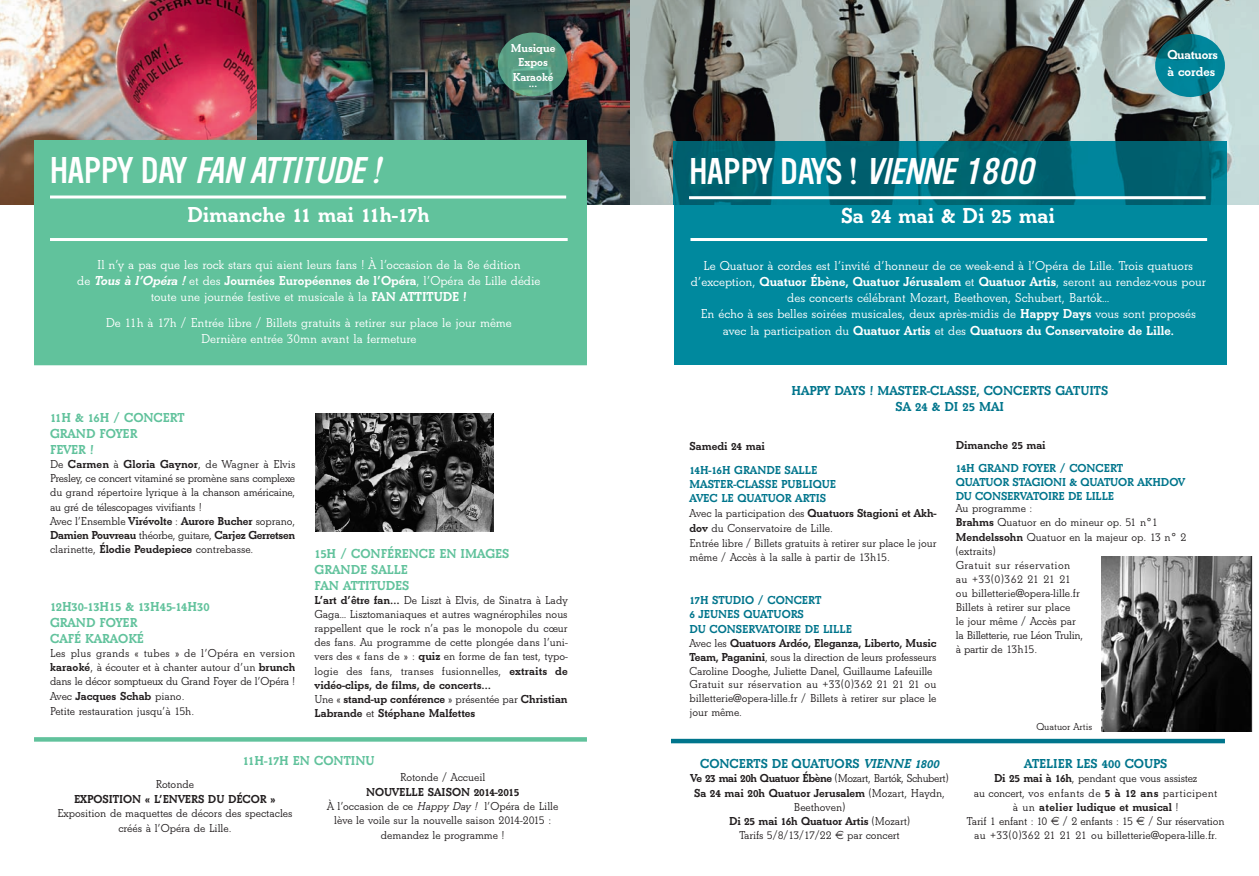
<style>
.page{position:relative;width:1259px;height:876px;background:#fff}
.page>*{position:absolute;margin:0;border:0;box-sizing:border-box;transform-origin:0 0}
.t1{font:italic 33px "Washington";color:#fff}
.t2{font:33px "Washington";color:#fff}
.t3{font:700 22.5px "Beton T";color:#fff}
.t4{font:600 13.5px/16.2px "Beton T";color:#fff;text-align:center}
.t5{font:700 13.5px/16.2px "Beton T";color:#61c29c}
.t6{font:700 13.5px/16.2px "Beton T";color:#00758c;text-align:center}
.t7{font:700 13.5px/16.2px "Beton T";letter-spacing:-.02em;color:#fff}
.t8{font:600 12px/14.1px "Beton T";color:#231f20}
.t9{font:600 12px/14.1px "Beton T";letter-spacing:-.02em;color:#231f20}
.t10{font:700 12px "Beton T";color:#231f20}
.t11{font:700 12px/14.4px "Beton T";letter-spacing:-.01em;color:#00758c}
.t12{font:600 12px "Beton T";letter-spacing:-.03em;color:#231f20}
.t13{font:600 12px "Beton T";letter-spacing:.03em;color:#231f20}
.t14{font:700 12px/14.4px "Beton T";color:#fff;text-align:center}
.t15{font:600 10.5px "Beton T";color:#231f20}
.s1{font-style:normal}
.s2{font-weight:700;font-style:italic}
.s3{font-weight:700}
.s4{font-style:italic}
.s5{font-weight:700;color:#00758c}
.s6{font-weight:600}
</style>
<div class="page">
<img style="left:0;top:0;width:630px;height:205px">
<img style="left:0;top:0;width:257px;height:204px">
<div style="left:34px;top:140px;width:553px;height:223px;background:#61c29c"></div>
<hr style="left:50px;top:195px;width:516px;height:3px;background:#fff">
<img style="left:316px;top:413px;width:178px;height:118px">
<svg style="left:630px;top:0;width:629px;height:205px;background:#848984"></svg>
<div style="left:673px;top:205px;width:553px;height:160px;background:#00899e"></div>
<img style="left:673px;top:141px;width:553px;height:64px">
<hr style="left:689px;top:196px;width:516px;height:3px;background:#fff">
<img style="left:1155px;top:34px;width:70px;height:63px">
<img style="left:498px;top:33px;width:69px;height:63px">
<img style="left:1101px;top:557px;width:152px;height:174px">
<hr style="left:34px;top:361px;width:553px;height:4px;background:#61c29c">
<div style="left:34px;top:737px;width:553px;height:5px;background:#61c29c"></div>
<hr style="left:671px;top:739px;width:554px;height:4px;background:#00758c">
<hr style="left:50px;top:238px;width:517px;height:3px;background:#fff">
<hr style="left:690px;top:238px;width:517px;height:3px;background:#fff">
<p class="t14" style="left:511px;top:41px;width:46px">Musique<br>Expos<br>Karaoké</p>
<p class="t14" style="left:529px;top:75px;width:10px">...</p>
<h1 class="t1" style="left:50px;top:153px;width:337px"><span class="s1">H A P PY D AY</span> FAN ATTITUDE !</h1>
<h2 class="t3" style="left:187px;top:202px;width:244px">Dimanche 11 mai 11h-17h</h2>
<p class="t4" style="left:77px;top:256px;width:465px">Il n’y a pas que les rock stars qui aient leurs fans ! À l’occasion de la 8e édition<br>de <span class="s2">Tous à l’Opéra !</span> et des <span class="s3">Journées Européennes de l’Opéra</span>, l’Opéra de Lille dédie toute une journée festive et musicale à la <span class="s3">FAN ATTITUDE !</span></p>
<p class="t4" style="left:106px;top:314px;width:407px">De 11h à 17h / Entrée libre / Billets gratuits à retirer sur place le jour même<br>Dernière entrée 30mn avant la fermeture</p>
<p class="t5" style="left:50px;top:409px;width:136px">11H &amp; 16H / CONCERT<br>GRAND FOYER<br>FEVER !</p>
<p class="t9" style="left:50px;top:457px;width:247px">De <span class="s3">Carmen</span> à <span class="s3">Gloria Gaynor</span>, de Wagner à Elvis Presley, ce concert vitaminé se promène sans complexe du grand répertoire lyrique à la chanson américaine, au gré de télescopages vivifiants !<br>Avec l’Ensemble <span class="s3">Virévolte</span> : <span class="s3">Aurore Bucher</span> soprano, <span class="s3">Damien Pouvreau</span> théorbe, guitare, <span class="s3">Carjez Gerretsen </span>clarinette, <span class="s3">Élodie Peudepiece</span> contrebasse.</p>
<p class="t5" style="left:50px;top:598px;width:161px">12H30-13H15 &amp; 13H45-14H30<br>GRAND FOYER<br>CAFÉ KARAOKÉ</p>
<p class="t8" style="left:50px;top:646px;width:247px;text-align:justify">Les plus grands « tubes » de l’Opéra en version <span class="s3">karaoké</span>, à écouter et à chanter autour d’un <span class="s3">brunch </span>dans le décor somptueux du Grand Foyer de l’Opéra !<br>Avec <span class="s3">Jacques Schab</span> piano.</p>
<p class="t8" style="left:50px;top:704px;width:146px">Petite restauration jusqu’à 15h.</p>
<p class="t5" style="left:315px;top:545px;width:196px">15H / CONFÉRENCE EN IMAGES<br>GRANDE SALLE<br>FAN ATTITUDES</p>
<p class="t8" style="left:315px;top:593px;width:255px"><span class="s3">L’art d’être fan…</span> De Liszt à Elvis, de Sinatra à Lady Gaga… Lisztomaniaques et autres wagnérophiles nous rappellent que le rock n’a pas le monopole du cœur des fans. Au programme de cette plongée dans l’uni&shy;vers des « fans de » : <span class="s3">quiz</span> en forme de fan test, typo&shy;logie des fans, transes fusionnelles, <span class="s3">extraits de vidéo-clips, de films, de concerts…<br></span>Une « <span class="s3">stand-up conférence</span> » présentée par <span class="s3">Christian Labrande</span> et <span class="s3">Stéphane Malfettes</span></p>
<p class="t5" style="left:243px;top:752px;width:133px">11H-17H EN CONTINU</p>
<p class="t8" style="left:156px;top:777px;width:40px">Rotonde</p>
<p class="t10" style="left:74px;top:791px;width:203px">EXPOSITION « L’ENVERS DU DÉCOR »</p>
<p class="t8" style="left:57px;top:806px;width:237px;text-align:center">Exposition de maquettes de décors des spectacles créés à l’Opéra de Lille.</p>
<p class="t8" style="left:400px;top:770px;width:87px">Rotonde / Accueil</p>
<p class="t8" style="left:327px;top:784px;width:233px;text-align:center"><span class="s3">NOUVELLE SAISON 2014-2015<br></span>À l’occasion de ce <span class="s4">Happy Day !</span> l’Opéra de Lille lève le voile sur la nouvelle saison 2014-2015 : demandez le programme !</p>
<p class="t7" style="left:1167px;top:47px;width:52px">Quatuors à cordes</p>
<h1 class="t2" style="left:689px;top:153px;width:351px">H A P PY D AYS ! <span class="s4">VIENNE 1800</span></h1>
<h2 class="t3" style="left:841px;top:202px;width:215px">Sa 24 mai &amp; Di 25 mai</h2>
<p class="t4" style="left:691px;top:257px;width:517px">Le Quatuor à cordes est l’invité d’honneur de ce week-end à l’Opéra de Lille. Trois quatuors d’exception, <span class="s3">Quatuor Ébène, Quatuor Jérusalem</span> et <span class="s3">Quatuor Artis</span>, seront au rendez-vous pour des concerts célébrant Mozart, Beethoven, Schubert, Bartók…<br>En écho à ses belles soirées musicales, deux après-midis de <span class="s3">Happy Days</span> vous sont proposés avec la participation du <span class="s3">Quatuor Artis</span> et des <span class="s3">Quatuors du Conservatoire de Lille.</span></p>
<p class="t6" style="left:791px;top:382px;width:318px">HAPPY DAYS ! MASTER-CLASSE, CONCERTS GATUITS<br>SA 24 &amp; DI 25 MAI</p>
<p class="t10" style="left:955px;top:438px;width:91px">Dimanche 25 mai</p>
<p class="t11" style="left:955px;top:460px;width:231px">14H GRAND FOYER / CONCERT<br>QUATUOR STAGIONI &amp; QUATUOR AKHDOV<br>DU CONSERVATOIRE DE LILLE</p>
<p class="t8" style="left:955px;top:501px;width:232px">Au programme :<br><span class="s3">Brahms</span> Quatuor en do mineur op. 51 n°1<br><span class="s3">Mendelssohn</span> Quatuor en la majeur op. 13 n° 2 (extraits)<br>Gratuit sur réservation<br>au +33(0)362 21 21 21<br>ou billetterie@opera-lille.fr<br>Billets à retirer sur place<br>le jour même / Accès par<br>la Billetterie, rue Léon Trulin,<br>à partir de 13h15.</p>
<p class="t10" style="left:689px;top:439px;width:77px">Samedi 24 mai</p>
<p class="t8" style="left:689px;top:462px;width:248px;line-height:14.5px"><span class="s5">14H-16H GRANDE SALLE<br>MASTER-CLASSE PUBLIQUE<br>AVEC LE QUATUOR ARTIS<br></span>Avec la participation des <span class="s3">Quatuors Stagioni et Akh&shy;dov</span> du Conservatoire de Lille.<br>Entrée libre / Billets gratuits à retirer sur place le jour même / Accès à la salle à partir de 13h15.</p>
<p class="t8" style="left:689px;top:593px;width:248px"><span class="s5">17H STUDIO / CONCERT<br>6 JEUNES QUATUORS<br>DU CONSERVATOIRE DE LILLE<br></span>Avec les <span class="s3">Quatuors Ardéo, Eleganza, Liberto, Music Team, Paganini</span>, sous la direction de leurs professeurs Caroline Dooghe, Juliette Danel, Guillaume Lafeuille Gratuit sur réservation au +33(0)362 21 21 21 ou billetterie@opera-lille.fr / Billets à retirer sur place le jour même.</p>
<p class="t6" style="left:700px;top:755px;width:242px">CONCERTS DE QUATUORS <span class="s4">VIENNE 1800</span></p>
<p class="t12" style="left:690px;top:771px;width:259px"><span class="s3">Ve 23 mai 20h Quatuor Ébène</span> (Mozart, Bartók, Schubert)</p>
<p class="t10" style="left:694px;top:785px;width:252px">Sa 24 mai 20h Quatuor Jerusalem <span class="s6">(Mozart, Haydn,</span></p>
<p class="t8" style="left:794px;top:799px;width:53px">Beethoven)</p>
<p class="t10" style="left:729px;top:813px;width:182px">Di 25 mai 16h Quatuor Artis <span class="s6">(Mozart)</span></p>
<p class="t9" style="left:739px;top:828px;width:94px">Tarifs 5/8/13/17/22</p>
<p class="t8" style="left:847px;top:828px;width:54px">par concert</p>
<p class="t15" style="left:1036px;top:720px;width:57px">Quatuor Artis</p>
<p class="t6" style="left:1024px;top:755px;width:145px">ATELIER LES 400 COUPS</p>
<p class="t8" style="left:994px;top:771px;width:205px"><span class="s3">Di 25 mai à 16h</span>, pendant que vous assistez</p>
<p class="t13" style="left:974px;top:785px;width:245px">au concert, vos enfants de <span class="s3">5 à 12 ans</span> participent</p>
<p class="t10" style="left:1013px;top:799px;width:167px"><span class="s6">à un</span> atelier ludique et musical <span class="s6">!</span></p>
<p class="t8" style="left:967px;top:813px;width:82px">Tarif 1 enfant : 10</p>
<p class="t8" style="left:1063px;top:813px;width:71px">/ 2 enfants : 15</p>
<p class="t8" style="left:974px;top:813px;width:252px;text-indent:174px">/ Sur réservation au +33(0)362 21 21 21 ou billetterie@opera-lille.fr.</p>
</div>
